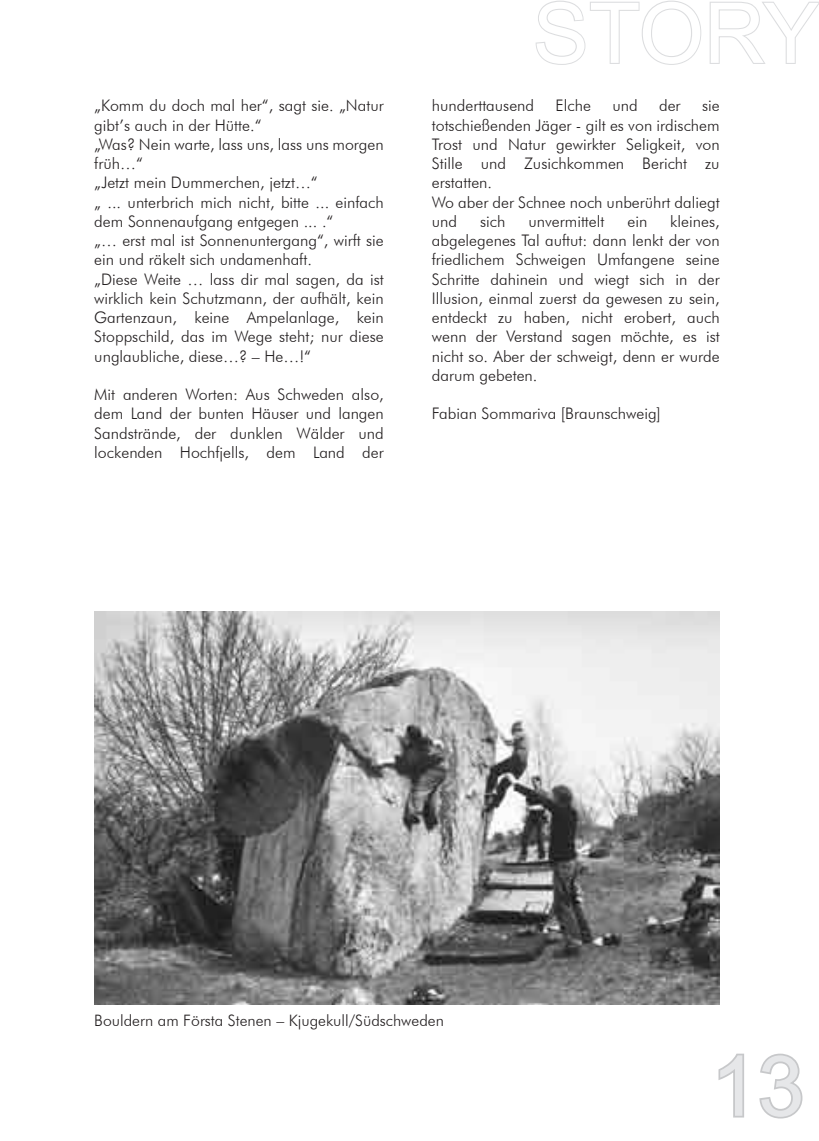
<style>
.page{position:relative;width:819px;height:1141px;background:#fff}
.page>*{position:absolute;margin:0;border:0;box-sizing:border-box;transform-origin:0 0}
.t1{font:84px "Arial";letter-spacing:-.01em;color:#fff}
.t2{font:84px "Arial";color:#e6e7e9}
.t3{font:300 15.92px/19.2px "Futura BT";color:#231f20}
.t4{font:300 15.75px "Futura BT";color:#231f20}
</style>
<div class="page">
<img style="left:94px;top:611px;width:625px;height:394px">
<svg style="left:535px;top:0;width:167px;height:65px"></svg>
<svg style="left:709px;top:1px;width:110px;height:63px"></svg>
<svg style="left:718px;top:1053px;width:26px;height:65px"></svg>
<svg style="left:759px;top:1053px;width:44px;height:66px"></svg>
<p class="t3" style="left:94px;top:96px;width:291px">„Komm du doch mal her“, sagt sie. „Natur gibt’s auch in der Hütte.“<br>„Was? Nein warte, lass uns, lass uns morgen früh…“<br>„Jetzt mein Dummerchen, jetzt…“<br>„ ... unterbrich mich nicht, bitte ... einfach dem Sonnenaufgang entgegen ... .“<br>„… erst mal ist Sonnenuntergang“, wirft sie ein und räkelt sich undamenhaft.<br>„Diese Weite … lass dir mal sagen, da ist wirklich kein Schutzmann, der aufhält, kein Gartenzaun, keine Ampelanlage, kein Stoppschild, das im Wege steht; nur diese unglaubliche, diese…? – He…!“</p>
<p class="t3" style="left:94px;top:385px;width:291px;text-align:justify">Mit anderen Worten: Aus Schweden also, dem Land der bunten Häuser und langen Sandstrände, der dunklen Wälder und lockenden Hochfjells, dem Land der</p>
<h1 class="t1" style="left:533px;top:-22px;width:288px">STORY</h1>
<p class="t3" style="left:432px;top:96px;width:104px">hunderttausend</p>
<p class="t3" style="left:555px;top:96px;width:37px">Elche</p>
<p class="t3" style="left:612px;top:96px;width:27px">und</p>
<p class="t3" style="left:659px;top:96px;width:23px">der</p>
<p class="t3" style="left:432px;top:96px;width:289px;text-indent:270px">sie totschießenden Jäger - gilt es von irdischem<br>Trost und Natur gewirkter Seligkeit, von<br>Stille und Zusichkommen Bericht zu erstatten.<br>Wo aber der Schnee noch unberührt daliegt und</p>
<p class="t3" style="left:432px;top:211px;width:289px;text-align:justify;text-indent:238px">kleines, abgelegenes Tal auftut: dann lenkt der von friedlichem Schweigen Umfangene seine Schritte dahinein und wiegt sich in der Illusion, einmal zuerst da gewesen zu sein, entdeckt zu haben, nicht erobert, auch wenn der Verstand sagen möchte, es ist nicht so. Aber der schweigt, denn er wurde darum gebeten.</p>
<p class="t3" style="left:432px;top:404px;width:231px">Fabian Sommariva [Braunschweig]</p>
<p class="t3" style="left:480px;top:211px;width:27px">sich</p>
<p class="t3" style="left:528px;top:211px;width:78px">unvermittelt</p>
<p class="t3" style="left:627px;top:211px;width:21px">ein</p>
<p class="t4" style="left:94px;top:1011px;width:351px">Bouldern am Första Stenen – Kjugekull/Südschweden</p>
<h1 class="t2" style="left:711px;top:1031px;width:95px">13</h1>
</div>
